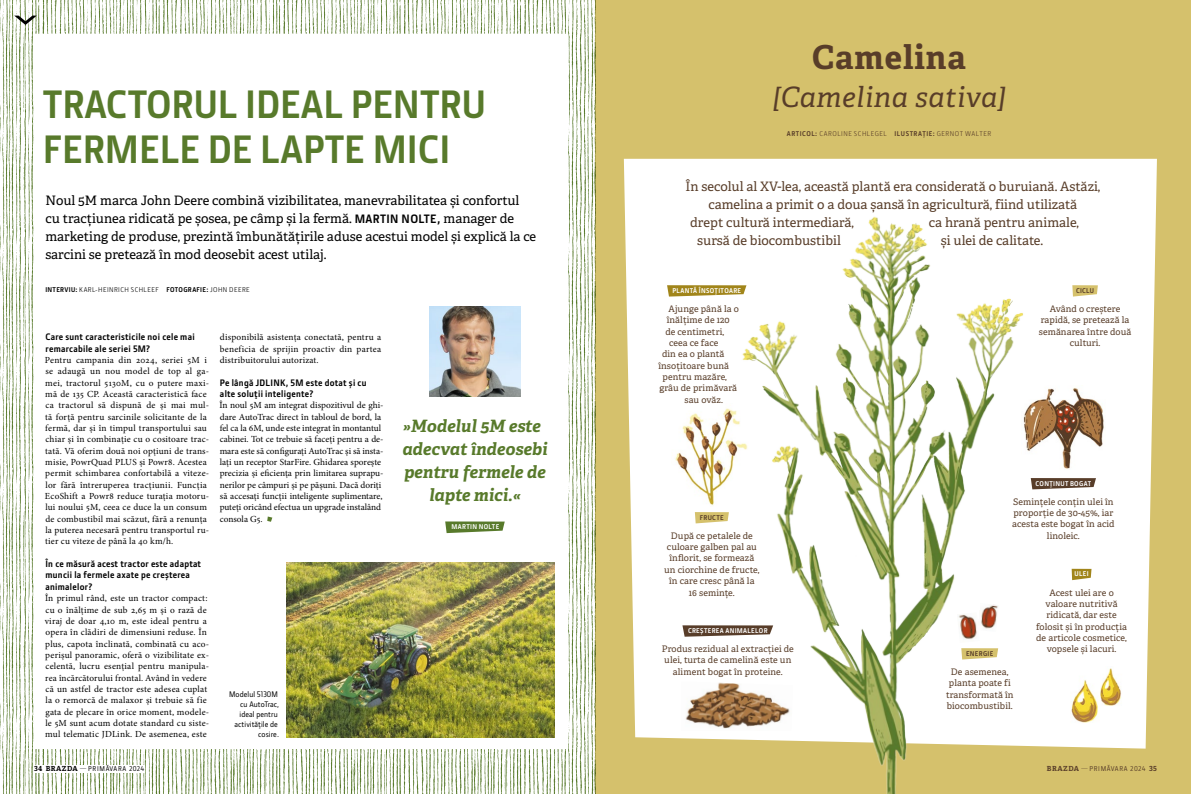
<style>
.page{position:relative;width:1191px;height:794px;background:#fff}
.page>*{position:absolute;margin:0;border:0;box-sizing:border-box;transform-origin:0 0}
.t1{font:700 40px/45px "JD Sans Pro";color:#587a2b}
.t2{font:700 33px "Adelle PE";letter-spacing:.03em;color:#583d29}
.t3{font:italic 28px "Adelle PE";letter-spacing:.02em;color:#583d29}
.t4{font:italic 700 17px/23px "Adelle PE";color:#587a2b;text-align:center}
.t5{font:13px/18px "Adelle PE";color:#000}
.t6{font:13px "Adelle PE";color:#583d29}
.t7{font:700 9.5px/11.3px "JD Sans Pro";letter-spacing:.03em;color:#000}
.t8{font:9.3px/11.3px "Minion Pro";letter-spacing:.015em;color:#000}
.t9{font:9px/11.3px "Adelle PE";letter-spacing:.01em;color:#583d29;text-align:center}
.t10{font:500 8px/10px "JD Sans Pro";letter-spacing:.01em;color:#000;text-align:right}
.t11{font:700 7px "JD Sans Pro";letter-spacing:.045em;color:#fff}
.t12{font:7px "JD Sans Pro";letter-spacing:.06em;color:#000}
.t13{font:7px "JD Sans Pro";letter-spacing:.07em;color:#583d29}
.t14{font:700 7px "JD Sans Pro";letter-spacing:.04em;color:#583d29}
.t15{font:500 6.9px "JD Sans Pro";letter-spacing:.1em;color:#000}
.t16{font:500 6.9px "JD Sans Pro";letter-spacing:.1em;color:#583d29}
.s1{font-family:"JD Sans Pro";font-weight:700;font-size:12.3px}
.s2{font-weight:700}
.s3{font-family:"Adelle PE";font-weight:700;font-size:7px}
.s4{font-weight:300;font-size:7px}
</style>
<div class="page">
<img style="left:0;top:0;width:595px;height:794px">
<img style="left:286px;top:563px;width:268px;height:174px">
<div style="left:34px;top:765px;width:111px;height:7px;background:#fff"></div>
<svg style="left:14px;top:16px;width:23px;height:9px"></svg>
<svg style="left:267px;top:516px;width:5px;height:6px"></svg>
<img style="left:429px;top:306px;width:91px;height:91px">
<svg style="left:445px;top:521px;width:60px;height:12px"></svg>
<div style="left:595px;top:0;width:596px;height:794px;background:#d5c16c"></div>
<svg style="left:624px;top:159px;width:533px;height:589px;background:#faf7ed"></svg>
<img style="left:647px;top:193px;width:450px;height:601px">
<img style="left:671px;top:404px;width:81px;height:102px">
<img style="left:1021px;top:386px;width:84px;height:86px">
<img style="left:957px;top:612px;width:22px;height:31px">
<img style="left:977px;top:603px;width:21px;height:29px">
<img style="left:681px;top:681px;width:112px;height:50px">
<img style="left:1099px;top:667px;width:23px;height:46px">
<img style="left:1071px;top:668px;width:28px;height:55px">
<svg style="left:667px;top:285px;width:79px;height:11px"></svg>
<svg style="left:1072px;top:285px;width:25px;height:11px"></svg>
<svg style="left:1030px;top:478px;width:66px;height:11px"></svg>
<svg style="left:961px;top:648px;width:37px;height:11px"></svg>
<svg style="left:695px;top:512px;width:34px;height:11px"></svg>
<svg style="left:1071px;top:569px;width:20px;height:11px"></svg>
<svg style="left:682px;top:625px;width:91px;height:11px"></svg>
<h1 class="t1" style="left:43px;top:81px;width:444px">TRACTORUL IDEAL PENTRU<br>FERMELE DE LAPTE MICI</h1>
<p class="t5" style="left:45px;top:190px;width:492px">Noul 5M marca John Deere combină vizibilitatea, manevrabilitatea și confortul cu tracțiunea ridicată pe șosea, pe câmp și la fermă. <span class="s1">MARTIN NOLTE,</span> manager de marketing de produse, prezintă îmbunătățirile aduse acestui model și explică la ce sarcini se pretează în mod deosebit acest utilaj.</p>
<p class="t12" style="left:45px;top:285px;width:206px"><span class="s2">INTERVIU:</span> KARL-HEINRICH SCHLEEF <span class="s2">FOTOGRAFIE:</span> JOHN DEERE</p>
<p class="t7" style="left:45px;top:331px;width:151px">Care sunt caracteristicile noi cele mai remarcabile ale seriei 5M?</p>
<p class="t8" style="left:45px;top:354px;width:166px">Pentru campania din 2024, seriei 5M i se adaugă un nou model de top al ga&shy;mei, tractorul 5130M, cu o putere maxi&shy;mă de 135 CP. Această caracteristică face ca tractorul să dispună de și mai mul&shy;tă forță pentru sarcinile solicitante de la fermă, dar și în timpul transportului sau chiar și în combinație cu o cositoare trac&shy;tată. Vă oferim două noi opțiuni de trans&shy;misie, PowrQuad PLUS și Powr8. Acestea permit schimbarea confortabilă a viteze&shy;lor fără întreruperea tracțiunii. Funcția EcoShift a Powr8 reduce turația motoru&shy;lui noului 5M, ceea ce duce la un consum de combustibil mai scăzut, fără a renunța la puterea necesară pentru transportul ru&shy;tier cu viteze de până la 40 km/h.</p>
<p class="t7" style="left:45px;top:558px;width:157px">În ce măsură acest tractor este adaptat muncii la fermele axate pe creșterea animalelor?</p>
<p class="t8" style="left:45px;top:592px;width:166px">În primul rând, este un tractor compact: cu o înălțime de sub 2,65 m și o rază de viraj de doar 4,10 m, este ideal pentru a opera în clădiri de dimensiuni reduse. În plus, capota înclinată, combinată cu aco&shy;perișul panoramic, oferă o vizibilitate ex&shy;celentă, lucru esențial pentru manipula&shy;rea încărcătorului frontal. Având în vedere că un astfel de tractor este adesea cuplat la o remorcă de malaxor și trebuie să fie gata de plecare în orice moment, modele&shy;le 5M sunt acum dotate standard cu siste&shy;mul telematic JDLink. De asemenea, este</p>
<p class="t15" style="left:34px;top:764px;width:111px"><span class="s3">34 BRAZDA</span> <span class="s4">—</span>PRIMĂVARA 2024</p>
<p class="t8" style="left:220px;top:332px;width:163px;text-align:justify">disponibilă asistența conectată, pentru a beneficia de sprijin proactiv din partea distribuitorului autorizat.</p>
<p class="t7" style="left:220px;top:376px;width:148px">Pe lângă JDLINK, 5M este dotat și cu alte soluții inteligente?</p>
<p class="t8" style="left:219px;top:400px;width:166px">În noul 5M am integrat dispozitivul de ghi&shy;dare AutoTrac direct în tabloul de bord, la fel ca la 6M, unde este integrat în montantul cabinei. Tot ce trebuie să faceți pentru a de&shy;mara este să configurați AutoTrac și să insta&shy;lați un receptor StarFire. Ghidarea sporește precizia și eficiența prin limitarea suprapu&shy;nerilor pe câmpuri și pe pășuni. Dacă doriți să accesați funcții inteligente suplimentare, puteți oricând efectua un upgrade instalând consola G5.</p>
<p class="t10" style="left:229px;top:689px;width:52px">Modelul 5130M cu AutoTrac, ideal pentru activitățile de cosire.</p>
<h3 class="t4" style="left:402px;top:414px;width:147px">»Modelul 5M este adecvat îndeosebi pentru fermele de lapte mici.«</h3>
<p class="t11" style="left:451px;top:522px;width:49px">MARTIN NOLTE</p>
<h2 class="t2" style="left:812px;top:34px;width:155px">Camelina</h2>
<h3 class="t3" style="left:772px;top:77px;width:234px">[Camelina sativa]</h3>
<p class="t13" style="left:787px;top:129px;width:206px"><span class="s2">ARTICOL:</span> CAROLINE SCHLEGEL <span class="s2">ILUSTRAȚIE:</span> GERNOT WALTER</p>
<h3 class="t6" style="left:685px;top:177px;width:416px">În secolul al XV-lea, această plantă era considerată o buruiană. Astăzi,</h3>
<h3 class="t6" style="left:708px;top:195px;width:370px">camelina a primit o a doua șansă în agricultură, fiind utilizată</h3>
<h3 class="t6" style="left:690px;top:213px;width:165px">drept cultură intermediară,</h3>
<h3 class="t6" style="left:929px;top:213px;width:152px">ca hrană pentru animale,</h3>
<h3 class="t6" style="left:697px;top:231px;width:145px">sursă de biocombustibil</h3>
<h3 class="t6" style="left:941px;top:231px;width:104px">și ulei de calitate.</h3>
<p class="t11" style="left:672px;top:286px;width:70px">PLANTĂ ÎNSOȚITOARE</p>
<p class="t9" style="left:668px;top:303px;width:72px">Ajunge până la o</p>
<p class="t9" style="left:667px;top:314px;width:64px">înălțime de 120</p>
<p class="t9" style="left:665px;top:325px;width:60px">de centimetri,</p>
<p class="t9" style="left:669px;top:337px;width:51px">ceea ce face</p>
<p class="t9" style="left:662px;top:348px;width:64px">din ea o plantă</p>
<p class="t9" style="left:658px;top:359px;width:72px">însoțitoare bună</p>
<p class="t9" style="left:662px;top:371px;width:66px">pentru mazăre,</p>
<p class="t9" style="left:659px;top:382px;width:79px">grâu de primăvară</p>
<p class="t9" style="left:684px;top:393px;width:40px">sau ovăz.</p>
<p class="t14" style="left:700px;top:513px;width:25px">FRUCTE</p>
<p class="t9" style="left:664px;top:529px;width:97px">După ce petalele de culoare galben pal au înflorit, se formează un ciorchine de fructe, în care cresc până la<br>16 semințe.</p>
<p class="t11" style="left:688px;top:626px;width:81px">CREȘTEREA ANIMALELOR</p>
<p class="t9" style="left:661px;top:643px;width:134px">Produs rezidual al extracției de ulei, turta de camelină este un aliment bogat în proteine.</p>
<p class="t14" style="left:1076px;top:286px;width:20px">CICLU</p>
<p class="t9" style="left:1038px;top:303px;width:94px">Având o creștere rapidă, se pretează la semănarea între două culturi.</p>
<p class="t11" style="left:1035px;top:479px;width:57px">CONȚINUT BOGAT</p>
<p class="t9" style="left:1012px;top:495px;width:104px">Semințele conțin ulei în proporție de 30-45%, iar acesta este bogat în acid linoleic.</p>
<p class="t14" style="left:966px;top:649px;width:29px">ENERGIE</p>
<p class="t9" style="left:946px;top:665px;width:69px">De asemenea, planta poate fi transformată în biocombustibil.</p>
<p class="t11" style="left:1074px;top:569px;width:16px">ULEI</p>
<p class="t9" style="left:1036px;top:586px;width:92px">Acest ulei are o valoare nutritivă ridicată, dar este folosit și în producția de articole cosmetice, vopsele și lacuri.</p>
<p class="t16" style="left:1047px;top:764px;width:111px"><span class="s3">BRAZDA</span> <span class="s4">—</span>PRIMĂVARA 2024 <span class="s3">35</span></p>
</div>
